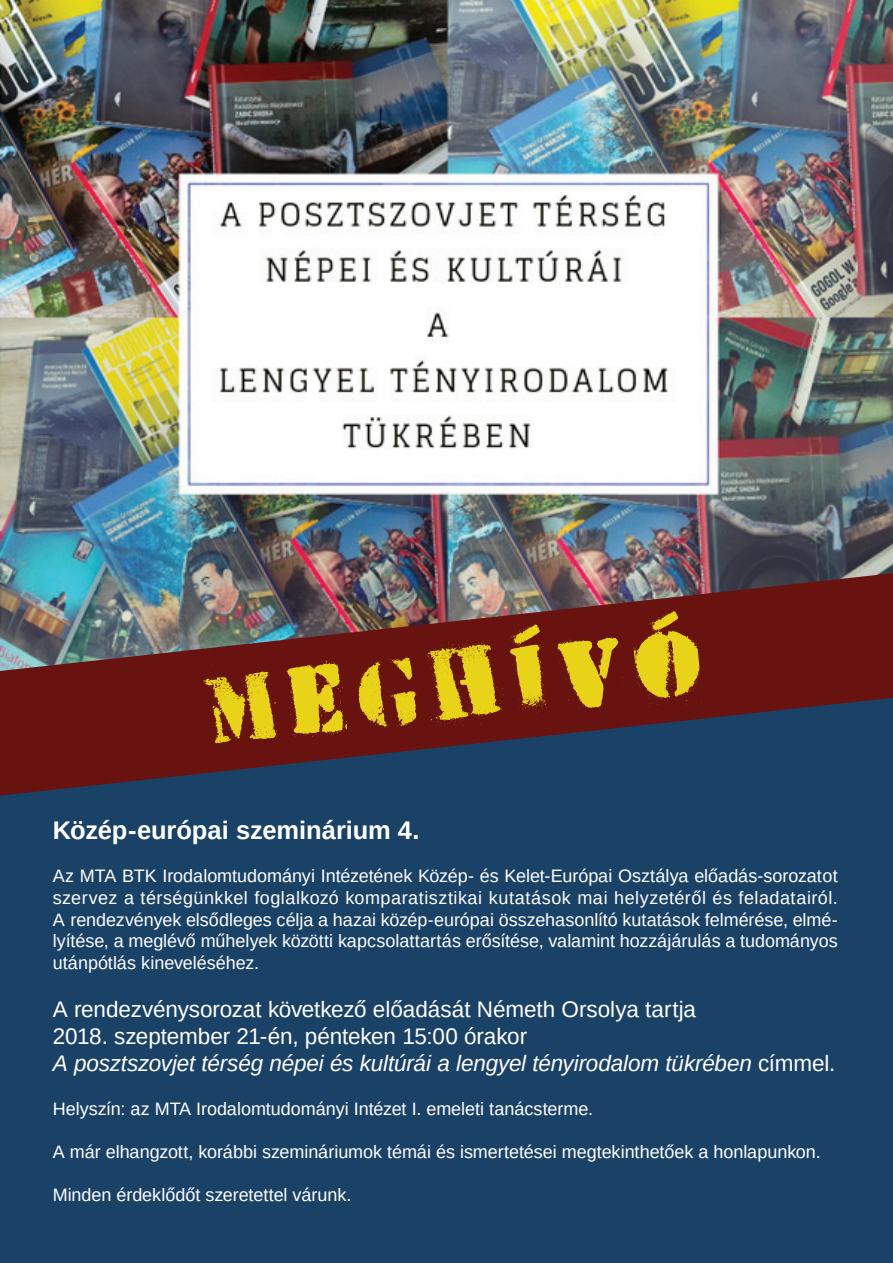
<style>
.page{position:relative;width:893px;height:1263px;background:#fff}
.page>*{position:absolute;margin:0;border:0;box-sizing:border-box;transform-origin:0 0}
.t1{font:90px "HVD Peace";color:#e8d318}
.t2{font:700 25.5px "Arimo";letter-spacing:-.005em;color:#fff}
.t3{font:22.5px/27px "Arimo";letter-spacing:-.005em;color:#fff}
.t4{font:18px/21.6px "Arimo";letter-spacing:-.005em;color:#fff;text-align:justify}
.s1{font-style:italic}
</style>
<div class="page">
<img style="left:0;top:0;width:893px;height:573px">
<div style="left:0;top:680px;width:893px;height:583px;background:#1a4267"></div>
<img style="left:0;top:573px;width:893px;height:223px">
<svg style="left:608px;top:683px;width:40px;height:31px"></svg>
<h1 class="t1" style="left:202px;top:647px;width:498px;rotate:-5deg">Meghívó</h1>
<h2 class="t2" style="left:53px;top:813px;width:368px">Közép-európai szeminárium 4.</h2>
<p class="t4" style="left:53px;top:865px;width:786px">Az MTA BTK Irodalomtudományi Intézetének Közép- és Kelet-Európai Osztálya előadás-sorozatot szervez a térségünkkel foglalkozó komparatisztikai kutatások mai helyzetéről és feladatairól.<br>A rendezvények elsődleges célja a hazai közép-európai összehasonlító kutatások felmérése, elmé&shy;lyítése, a meglévő műhelyek közötti kapcsolattartás erősítése, valamint hozzájárulás a tudományos utánpótlás kineveléséhez.</p>
<p class="t3" style="left:53px;top:996px;width:784px">A rendezvénysorozat következő előadását Németh Orsolya tartja<br>2018. szeptember 21-én, pénteken 15:00 órakor<br><span class="s1">A posztszovjet térség népei és kultúrái a lengyel tényirodalom tükrében</span> címmel.</p>
<p class="t4" style="left:53px;top:1098px;width:542px">Helyszín: az MTA Irodalomtudományi Intézet I. emeleti tanácsterme.</p>
<p class="t4" style="left:53px;top:1141px;width:769px">A már elhangzott, korábbi szemináriumok témái és ismertetései megtekinthetőek a honlapunkon.</p>
<p class="t4" style="left:53px;top:1184px;width:300px">Minden érdeklődőt szeretettel várunk.</p>
</div>
